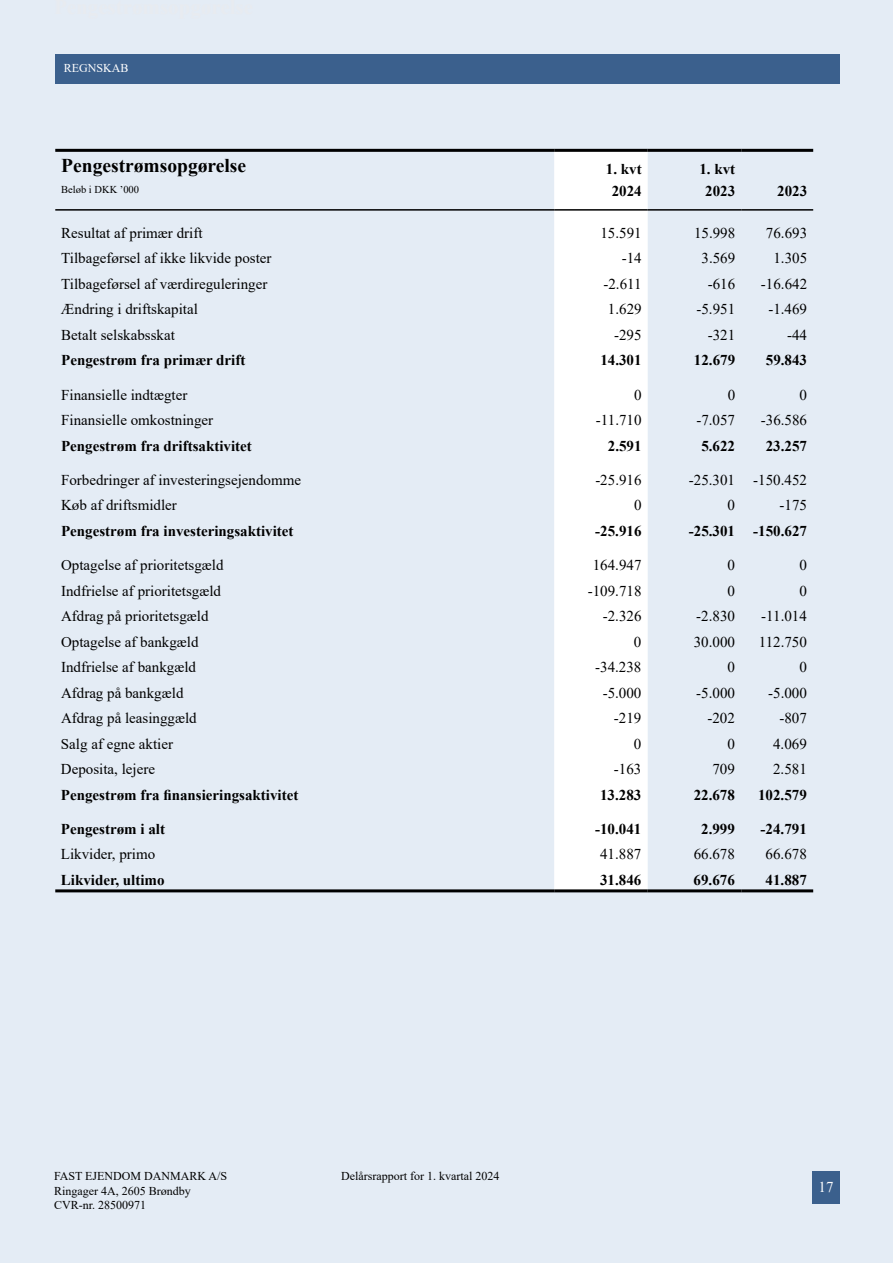
<style>
.page{position:relative;width:893px;height:1263px;background:#e4ecf5}
.page>*{position:absolute;margin:0;border:0;box-sizing:border-box;transform-origin:0 0}
.t1{font:700 19.5px "Times New Roman";color:#000}
.t2{font:15px "Times New Roman";color:#000}
.t3{font:700 15px "Times New Roman";color:#000}
.t4{font:15px "Times New Roman";color:#fff}
.t5{font:12px/14.4px "Times New Roman";color:#000}
.t6{font:12px "Times New Roman";color:#fff}
.t7{font:10.5px "Times New Roman";color:#000}
</style>
<div class="page">
<div style="left:812px;top:1171px;width:28px;height:32px;background:#3b608d"></div>
<div style="left:55px;top:54px;width:785px;height:30px;background:#3b608d"></div>
<svg style="left:554px;top:152px;width:94px;height:737px"></svg>
<hr style="left:741px;top:209px;width:72px;height:2px;background:#000">
<hr style="left:55px;top:149px;width:499px;height:3px;background:#000">
<hr style="left:554px;top:149px;width:94px;height:3px;background:#000">
<hr style="left:648px;top:149px;width:93px;height:3px;background:#000">
<hr style="left:55px;top:209px;width:499px;height:2px;background:#000">
<hr style="left:554px;top:209px;width:94px;height:2px;background:#000">
<hr style="left:648px;top:209px;width:93px;height:2px;background:#000">
<hr style="left:55px;top:889px;width:499px;height:3px;background:#000">
<hr style="left:554px;top:889px;width:94px;height:3px;background:#000">
<hr style="left:648px;top:889px;width:93px;height:3px;background:#000">
<hr style="left:741px;top:889px;width:72px;height:3px;background:#000">
<hr style="left:741px;top:149px;width:72px;height:3px;background:#000">
<p class="t6" style="left:64px;top:60px;width:66px">REGNSKAB</p>
<h1 class="t1" style="left:61px;top:151px;width:186px">Pengestrømsopgørelse</h1>
<p class="t3" style="left:606px;top:158px;width:37px">1. kvt</p>
<p class="t3" style="left:699px;top:158px;width:37px">1. kvt</p>
<p class="t7" style="left:61px;top:182px;width:79px">Beløb i DKK ’000</p>
<p class="t3" style="left:612px;top:180px;width:31px">2024</p>
<p class="t3" style="left:705px;top:180px;width:31px">2023</p>
<p class="t3" style="left:777px;top:180px;width:31px">2023</p>
<p class="t2" style="left:61px;top:222px;width:143px">Resultat af primær drift</p>
<p class="t2" style="left:600px;top:222px;width:43px">15.591</p>
<p class="t2" style="left:694px;top:222px;width:43px">15.998</p>
<p class="t2" style="left:766px;top:222px;width:43px">76.693</p>
<p class="t2" style="left:61px;top:248px;width:212px">Tilbageførsel af ikke likvide poster</p>
<p class="t2" style="left:622px;top:248px;width:21px">-14</p>
<p class="t2" style="left:701px;top:248px;width:35px">3.569</p>
<p class="t2" style="left:773px;top:248px;width:35px">1.305</p>
<p class="t2" style="left:61px;top:273px;width:208px">Tilbageførsel af værdireguleringer</p>
<p class="t2" style="left:603px;top:273px;width:40px">-2.611</p>
<p class="t2" style="left:708px;top:273px;width:29px">-616</p>
<p class="t2" style="left:761px;top:273px;width:48px">-16.642</p>
<p class="t2" style="left:61px;top:299px;width:138px">Ændring i driftskapital</p>
<p class="t2" style="left:608px;top:299px;width:35px">1.629</p>
<p class="t2" style="left:696px;top:299px;width:40px">-5.951</p>
<p class="t2" style="left:768px;top:299px;width:40px">-1.469</p>
<p class="t2" style="left:61px;top:324px;width:115px">Betalt selskabsskat</p>
<p class="t2" style="left:614px;top:324px;width:29px">-295</p>
<p class="t2" style="left:708px;top:324px;width:29px">-321</p>
<p class="t2" style="left:787px;top:324px;width:21px">-44</p>
<p class="t3" style="left:61px;top:350px;width:186px">Pengestrøm fra primær drift</p>
<p class="t3" style="left:600px;top:350px;width:43px">14.301</p>
<p class="t3" style="left:694px;top:350px;width:43px">12.679</p>
<p class="t3" style="left:766px;top:350px;width:43px">59.843</p>
<p class="t2" style="left:61px;top:384px;width:128px">Finansielle indtægter</p>
<p class="t2" style="left:634px;top:384px;width:9px">0</p>
<p class="t2" style="left:728px;top:384px;width:9px">0</p>
<p class="t2" style="left:800px;top:384px;width:9px">0</p>
<p class="t2" style="left:61px;top:409px;width:154px">Finansielle omkostninger</p>
<p class="t2" style="left:596px;top:409px;width:47px">-11.710</p>
<p class="t2" style="left:696px;top:409px;width:40px">-7.057</p>
<p class="t2" style="left:761px;top:409px;width:48px">-36.586</p>
<p class="t3" style="left:61px;top:435px;width:192px">Pengestrøm fra driftsaktivitet</p>
<p class="t3" style="left:608px;top:435px;width:35px">2.591</p>
<p class="t3" style="left:701px;top:435px;width:35px">5.622</p>
<p class="t3" style="left:766px;top:435px;width:43px">23.257</p>
<p class="t2" style="left:61px;top:469px;width:241px">Forbedringer af investeringsejendomme</p>
<p class="t2" style="left:595px;top:469px;width:48px">-25.916</p>
<p class="t2" style="left:689px;top:469px;width:120px">-25.301 -150.452</p>
<p class="t2" style="left:61px;top:494px;width:117px">Køb af driftsmidler</p>
<p class="t2" style="left:634px;top:494px;width:9px">0</p>
<p class="t2" style="left:728px;top:494px;width:9px">0</p>
<p class="t2" style="left:779px;top:494px;width:29px">-175</p>
<p class="t3" style="left:61px;top:520px;width:234px">Pengestrøm fra investeringsaktivitet</p>
<p class="t3" style="left:595px;top:520px;width:48px">-25.916</p>
<p class="t3" style="left:689px;top:520px;width:120px">-25.301 -150.627</p>
<p class="t2" style="left:61px;top:555px;width:164px">Optagelse af prioritetsgæld</p>
<p class="t2" style="left:593px;top:555px;width:50px">164.947</p>
<p class="t2" style="left:728px;top:555px;width:9px">0</p>
<p class="t2" style="left:799px;top:555px;width:9px">0</p>
<p class="t2" style="left:61px;top:580px;width:161px">Indfrielse af prioritetsgæld</p>
<p class="t2" style="left:588px;top:580px;width:55px">-109.718</p>
<p class="t2" style="left:728px;top:580px;width:9px">0</p>
<p class="t2" style="left:799px;top:580px;width:9px">0</p>
<p class="t2" style="left:61px;top:606px;width:149px">Afdrag på prioritetsgæld</p>
<p class="t2" style="left:603px;top:606px;width:40px">-2.326</p>
<p class="t2" style="left:696px;top:606px;width:40px">-2.830</p>
<p class="t2" style="left:761px;top:606px;width:47px">-11.014</p>
<p class="t2" style="left:61px;top:631px;width:139px">Optagelse af bankgæld</p>
<p class="t2" style="left:634px;top:631px;width:9px">0</p>
<p class="t2" style="left:694px;top:631px;width:43px">30.000</p>
<p class="t2" style="left:759px;top:631px;width:50px">112.750</p>
<p class="t2" style="left:61px;top:657px;width:136px">Indfrielse af bankgæld</p>
<p class="t2" style="left:595px;top:657px;width:48px">-34.238</p>
<p class="t2" style="left:727px;top:657px;width:9px">0</p>
<p class="t2" style="left:799px;top:657px;width:9px">0</p>
<p class="t2" style="left:61px;top:682px;width:124px">Afdrag på bankgæld</p>
<p class="t2" style="left:603px;top:682px;width:40px">-5.000</p>
<p class="t2" style="left:696px;top:682px;width:40px">-5.000</p>
<p class="t2" style="left:768px;top:682px;width:40px">-5.000</p>
<p class="t2" style="left:61px;top:708px;width:137px">Afdrag på leasinggæld</p>
<p class="t2" style="left:614px;top:708px;width:29px">-219</p>
<p class="t2" style="left:707px;top:708px;width:29px">-202</p>
<p class="t2" style="left:779px;top:708px;width:29px">-807</p>
<p class="t2" style="left:61px;top:733px;width:114px">Salg af egne aktier</p>
<p class="t2" style="left:634px;top:733px;width:9px">0</p>
<p class="t2" style="left:727px;top:733px;width:9px">0</p>
<p class="t2" style="left:773px;top:733px;width:35px">4.069</p>
<p class="t2" style="left:61px;top:759px;width:96px">Deposita, lejere</p>
<p class="t2" style="left:614px;top:759px;width:29px">-163</p>
<p class="t2" style="left:712px;top:759px;width:24px">709</p>
<p class="t2" style="left:773px;top:759px;width:35px">2.581</p>
<p class="t3" style="left:61px;top:784px;width:239px">Pengestrøm fra finansieringsaktivitet</p>
<p class="t3" style="left:600px;top:784px;width:43px">13.283</p>
<p class="t3" style="left:694px;top:784px;width:43px">22.678</p>
<p class="t3" style="left:758px;top:784px;width:50px">102.579</p>
<p class="t3" style="left:61px;top:818px;width:106px">Pengestrøm i alt</p>
<p class="t3" style="left:595px;top:818px;width:48px">-10.041</p>
<p class="t3" style="left:701px;top:818px;width:35px">2.999</p>
<p class="t3" style="left:761px;top:818px;width:48px">-24.791</p>
<p class="t2" style="left:61px;top:844px;width:96px">Likvider, primo</p>
<p class="t2" style="left:600px;top:844px;width:43px">41.887</p>
<p class="t2" style="left:694px;top:844px;width:43px">66.678</p>
<p class="t2" style="left:766px;top:844px;width:43px">66.678</p>
<p class="t3" style="left:61px;top:869px;width:105px">Likvider, ultimo</p>
<p class="t3" style="left:600px;top:869px;width:43px">31.846</p>
<p class="t3" style="left:694px;top:869px;width:43px">69.676</p>
<p class="t3" style="left:766px;top:869px;width:43px">41.887</p>
<p class="t5" style="left:54px;top:1168px;width:175px">FAST EJENDOM DANMARK A/S<br>Ringager 4A, 2605 Brøndby<br>CVR-nr. 28500971</p>
<p class="t5" style="left:341px;top:1168px;width:160px">Delårsrapport for 1. kvartal 2024</p>
<p class="t4" style="left:819px;top:1177px;width:16px">17</p>
</div>
